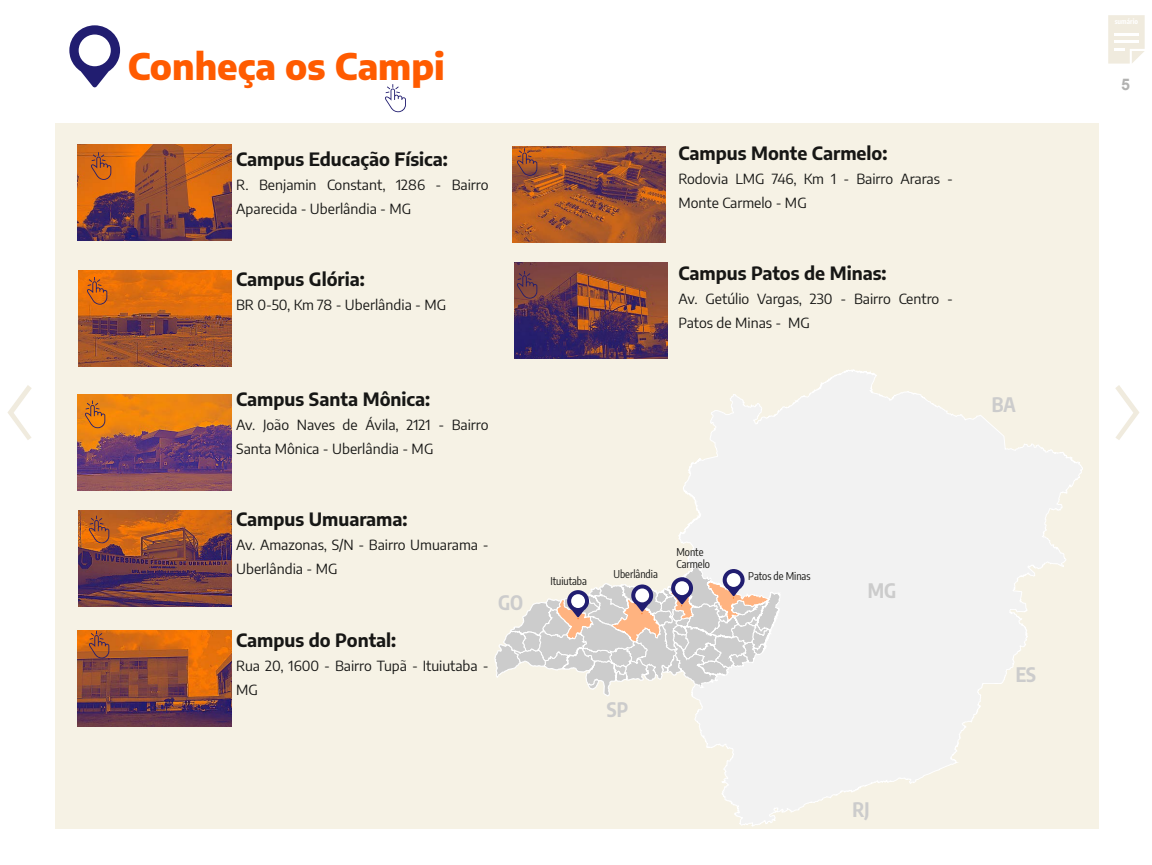
<style>
.page{position:relative;width:1152px;height:865px;background:#fff}
.page>*{position:absolute;margin:0;border:0;box-sizing:border-box;transform-origin:0 0}
.t1{font:800 36px "Encode Sans";color:#ff5b00}
.t2{font:700 19.6px "Encode Sans Condensed";color:#ccc}
.t3{font:700 18px "Encode Sans";letter-spacing:-.005em;color:#171715}
.t4{font:700 16px "Arial";color:#b2b2b1}
.t5{font:14px/24px "Encode Sans";color:#171715}
.t6{font:10.8px/12px "Encode Sans Condensed";color:#171715}
.t7{font:700 7px "Encode Sans Condensed";letter-spacing:.01em;color:#fff}
</style>
<div class="page">
<svg style="left:1108px;top:15px;width:37px;height:49px"></svg>
<svg style="left:1115px;top:385px;width:24px;height:55px"></svg>
<svg style="left:7px;top:385px;width:25px;height:55px"></svg>
<div style="left:55px;top:123px;width:1044px;height:705px;background:#f6f2e5"></div>
<svg style="left:69px;top:25px;width:51px;height:63px"></svg>
<svg style="left:385px;top:84px;width:21px;height:28px"></svg>
<img style="left:78px;top:144px;width:154px;height:96px">
<img style="left:78px;top:510px;width:154px;height:96px">
<img style="left:78px;top:270px;width:154px;height:96px">
<img style="left:78px;top:394px;width:154px;height:96px">
<img style="left:78px;top:630px;width:154px;height:96px">
<img style="left:512px;top:146px;width:154px;height:96px">
<img style="left:514px;top:262px;width:154px;height:96px">
<svg style="left:606px;top:369px;width:477px;height:456px"></svg>
<svg style="left:495px;top:563px;width:285px;height:132px"></svg>
<div style="left:727px;top:573px;width:14px;height:13px;background:#fff;border-radius:50%"></div>
<svg style="left:88px;top:515px;width:21px;height:28px"></svg>
<svg style="left:84px;top:400px;width:21px;height:28px"></svg>
<svg style="left:88px;top:630px;width:21px;height:28px"></svg>
<svg style="left:86px;top:277px;width:21px;height:27px"></svg>
<svg style="left:90px;top:152px;width:21px;height:28px"></svg>
<svg style="left:516px;top:271px;width:21px;height:27px"></svg>
<svg style="left:516px;top:148px;width:21px;height:28px"></svg>
<h1 class="t1" style="left:128px;top:43px;width:319px">Conheça os Campi</h1>
<p class="t3" style="left:236px;top:147px;width:213px">Campus Educação Física:</p>
<p class="t5" style="left:236px;top:172px;width:254px">R. Benjamin Constant, 1286 - Bairro<br>Aparecida - Uberlândia - MG</p>
<p class="t3" style="left:236px;top:267px;width:130px">Campus Glória:</p>
<p class="t5" style="left:236px;top:292px;width:212px">BR 0-50, Km 78 - Uberlândia - MG</p>
<p class="t3" style="left:236px;top:387px;width:196px">Campus Santa Mônica:</p>
<p class="t5" style="left:236px;top:412px;width:254px">Av. João Naves de Ávila, 2121 - Bairro<br>Santa Mônica - Uberlândia - MG</p>
<p class="t3" style="left:236px;top:507px;width:173px">Campus Umuarama:</p>
<p class="t5" style="left:236px;top:532px;width:254px">Av. Amazonas, S/N - Bairro Umuarama -<br>Uberlândia - MG</p>
<p class="t3" style="left:236px;top:627px;width:162px">Campus do Pontal:</p>
<p class="t5" style="left:236px;top:652px;width:254px">Rua 20, 1600 - Bairro Tupã - Ituiutaba -<br>MG</p>
<h2 class="t2" style="left:498px;top:589px;width:26px">GO</h2>
<p class="t3" style="left:678px;top:142px;width:211px">Campus Monte Carmelo:</p>
<p class="t5" style="left:678px;top:167px;width:276px">Rodovia LMG 746, Km 1 - Bairro Araras -<br>Monte Carmelo - MG</p>
<p class="t3" style="left:678px;top:262px;width:210px">Campus Patos de Minas:</p>
<p class="t5" style="left:678px;top:287px;width:276px">Av. Getúlio Vargas, 230 - Bairro Centro -<br>Patos de Minas - MG</p>
<p class="t6" style="left:676px;top:545px;width:35px">Monte<br>Carmelo</p>
<p class="t6" style="left:613px;top:567px;width:46px">Uberlândia</p>
<p class="t6" style="left:550px;top:574px;width:38px">Ituiutaba</p>
<p class="t6" style="left:748px;top:569px;width:64px">Patos de Minas</p>
<h2 class="t2" style="left:607px;top:696px;width:23px">SP</h2>
<h2 class="t2" style="left:868px;top:577px;width:30px">MG</h2>
<h2 class="t2" style="left:853px;top:796px;width:19px">RJ</h2>
<h2 class="t2" style="left:992px;top:392px;width:26px">BA</h2>
<h2 class="t2" style="left:1016px;top:661px;width:22px">ES</h2>
<p class="t7" style="left:1115px;top:17px;width:25px">sumário</p>
<p class="t4" style="left:1121px;top:75px;width:10px">5</p>
</div>
